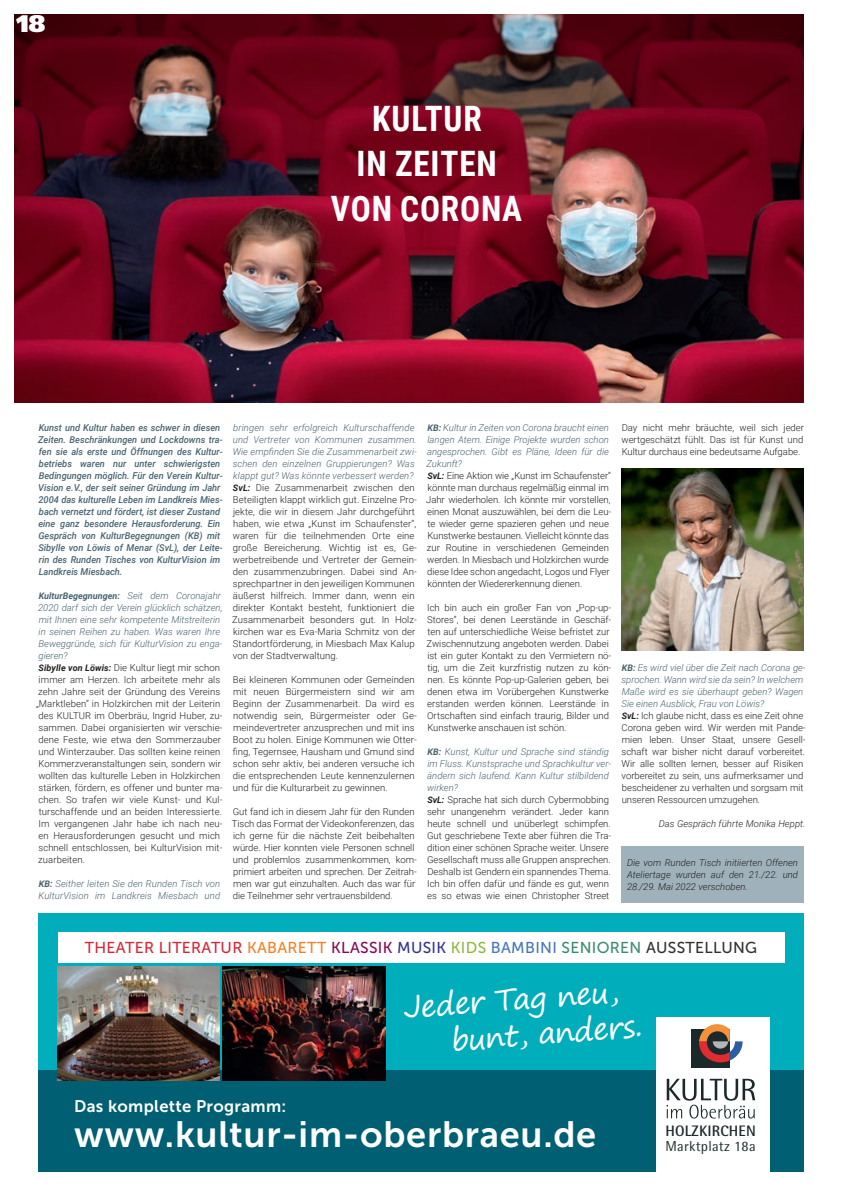
<style>
.page{position:relative;width:842px;height:1191px;background:#fff}
.page>*{position:absolute;margin:0;border:0;box-sizing:border-box;transform-origin:0 0}
.t1{font:36.4px "Museo Sans 700";letter-spacing:.02em;color:#fff}
.t2{font:700 35px/44.5px "Roboto Condensed";letter-spacing:.025em;color:#fff;text-align:center;scale:.95 1}
.t3{font:30.4px/36.2px "Segoe Print";color:#fff}
.t4{font:900 24px "Frutiger";color:#fff}
.t5{font:16.7px "Museo Sans 700";letter-spacing:.02em;color:#fff}
.t6{font:15.7px "Museo Sans 500";letter-spacing:.02em;color:#d42738}
.t7{font:700 15.2px "Agfa Rotis Semisans";letter-spacing:.01em;color:#1b292a}
.t8{font:14.5px "Agfa Rotis Semisans";letter-spacing:.015em;color:#1b292a}
.t9{font:300 9.5px/12px "Roboto";color:#231f20}
.t10{font:italic 500 9.5px/12px "Roboto";color:#486370}
.t11{font:italic 300 9.5px/12px "Roboto";color:#231f20;text-align:justify}
.t12{font:italic 300 9.5px/12px "Roboto";letter-spacing:.01em;color:#486370}
.t13{font:italic 700 9px "Roboto";color:#486370}
.s1{font-weight:300;font-size:9.5px}
.s2{font-style:italic;color:#486370}
.s3{font-weight:700;font-style:italic;font-size:9px}
.s4{font-weight:700;font-size:9px}
.s5{font-weight:700;font-style:italic;font-size:9px;color:#486370}
.s6{color:#f48026}
.s7{color:#870751}
.s8{color:#333393}
.s9{color:#8cb93e}
.s10{color:#4477bc}
.s11{color:#378d6e}
.s12{color:#312f30}
</style>
<div class="page">
<img style="left:14px;top:14px;width:790px;height:389px">
<img style="left:621px;top:468px;width:183px;height:183px">
<div style="left:621px;top:846px;width:183px;height:56px;background:#9fb2bc"></div>
<div style="left:38px;top:913px;width:766px;height:255px;background:#00adbb"></div>
<div style="left:38px;top:1070px;width:766px;height:101px;background:#005f72"></div>
<div style="left:656px;top:1016px;width:113px;height:155px;background:#fff"></div>
<svg style="left:667px;top:1078px;width:88px;height:40px"></svg>
<div style="left:692px;top:1029px;width:38px;height:38px;background:#1b292a"></div>
<svg style="left:699px;top:1024px;width:44px;height:39px"></svg>
<img style="left:57px;top:966px;width:163px;height:114px">
<img style="left:223px;top:966px;width:162px;height:114px">
<div style="left:58px;top:932px;width:726px;height:30px;background:#fff"></div>
<h3 class="t4" style="left:16px;top:9px;width:30px">18</h3>
<h2 class="t2" style="left:331px;top:95px;width:203px">KULTUR<br>IN ZEITEN<br>VON CORONA</h2>
<p class="t10" style="left:38px;top:421px;width:186px">Kunst und Kultur haben es schwer in diesen Zeiten. Beschränkungen und Lockdowns tra&shy;fen sie als erste und Öffnungen des Kultur&shy;betriebs waren nur unter schwierigsten Bedingungen möglich. Für den Verein Kultur-Vision e.V., der seit seiner Gründung im Jahr 2004 das kulturelle Leben im Landkreis Mies&shy;bach vernetzt und fördert, ist dieser Zustand eine ganz besondere Herausforderung. Ein Gespräch von KulturBegegnungen (KB) mit Sibylle von Löwis of Menar (SvL), der Leite&shy;rin des Runden Tisches von KulturVision im Landkreis Miesbach.</p>
<p class="t13" style="left:39px;top:589px;width:184px">KulturBegegnungen: <span class="s1">Seit dem Coronajahr</span></p>
<p class="t9" style="left:36px;top:601px;width:188px"><span class="s2">2020 darf sich der Verein glücklich schätzen, mit Ihnen eine sehr kompetente Mitstreiterin in seinen Reihen zu haben. Was waren Ihre Beweggründe, sich für KulturVision zu enga&shy;gieren?<br></span><span class="s3">Sibylle von Löwis:</span> Die Kultur liegt mir schon immer am Herzen. Ich arbeitete mehr als zehn Jahre seit der Gründung des Vereins „Marktleben“ in Holzkirchen mit der Leiterin des KULTUR im Oberbräu, Ingrid Huber, zu&shy;sammen. Dabei organisierten wir verschie&shy;dene Feste, wie etwa den Sommerzauber und Winterzauber. Das sollten keine reinen Kommerzveranstaltungen sein, sondern wir wollten das kulturelle Leben in Holzkirchen stärken, fördern, es offener und bunter ma&shy;chen. So trafen wir viele Kunst- und Kul&shy;turschaffende und an beiden Interessierte.<br>Im vergangenen Jahr habe ich nach neu&shy;en Herausforderungen gesucht und mich schnell entschlossen, bei KulturVision mit&shy;zuarbeiten.</p>
<p class="t12" style="left:39px;top:877px;width:183px"><span class="s4">KB:</span> Seither leiten Sie den Runden Tisch von<br>KulturVision im Landkreis Miesbach und</p>
<p class="t9" style="left:232px;top:421px;width:186px"><span class="s2">bringen sehr erfolgreich Kulturschaffende und Vertreter von Kommunen zusammen.<br>Wie empfinden Sie die Zusammenarbeit zwi&shy;schen den einzelnen Gruppierungen? Was klappt gut? Was könnte verbessert werden?<br></span><span class="s3">SvL:</span> Die Zusammenarbeit zwischen den Beteiligten klappt wirklich gut. Einzelne Pro&shy;jekte, die wir in diesem Jahr durchgeführt haben, wie etwa „Kunst im Schaufenster“, waren für die teilnehmenden Orte eine große Bereicherung. Wichtig ist es, Ge&shy;werbetreibende und Vertreter der Gemein&shy;den zusammenzubringen. Dabei sind An&shy;sprechpartner in den jeweiligen Kommunen äußerst hilfreich. Immer dann, wenn ein direkter Kontakt besteht, funktioniert die Zusammenarbeit besonders gut. In Holz&shy;kirchen war es Eva-Maria Schmitz von der Standortförderung, in Miesbach Max Kalup von der Stadtverwaltung.</p>
<p class="t9" style="left:233px;top:673px;width:186px">Bei kleineren Kommunen oder Gemeinden mit neuen Bürgermeistern sind wir am Beginn der Zusammenarbeit. Da wird es notwendig sein, Bürgermeister oder Ge&shy;meindevertreter anzusprechen und mit ins Boot zu holen. Einige Kommunen wie Otter&shy;fing, Tegernsee, Hausham und Gmund sind schon sehr aktiv, bei anderen versuche ich die entsprechenden Leute kennenzulernen und für die Kulturarbeit zu gewinnen.</p>
<p class="t9" style="left:232px;top:805px;width:187px">Gut fand ich in diesem Jahr für den Runden Tisch das Format der Videokonferenzen, das ich gerne für die nächste Zeit beibehalten würde. Hier konnten viele Personen schnell und problemlos zusammenkommen, kom&shy;primiert arbeiten und sprechen. Der Zeitrah&shy;men war gut einzuhalten. Auch das war für die Teilnehmer sehr vertrauensbildend.</p>
<p class="t9" style="left:426px;top:421px;width:187px"><span class="s5">KB:</span> <span class="s2">Kultur in Zeiten von Corona braucht einen langen Atem. Einige Projekte wurden schon angesprochen. Gibt es Pläne, Ideen für die Zukunft?<br></span><span class="s3">SvL:</span> Eine Aktion wie „Kunst im Schaufenster“ könnte man durchaus regelmäßig einmal im Jahr wiederholen. Ich könnte mir vorstellen, einen Monat auszuwählen, bei dem die Leu&shy;te wieder gerne spazieren gehen und neue Kunstwerke bestaunen. Vielleicht könnte das zur Routine in verschiedenen Gemeinden werden. In Miesbach und Holzkirchen wurde diese Idee schon angedacht, Logos und Flyer könnten der Wiedererkennung dienen.</p>
<p class="t9" style="left:426px;top:601px;width:186px">Ich bin auch ein großer Fan von „Pop-up-Stores“, bei denen Leerstände in Geschäf&shy;ten auf unterschiedliche Weise befristet zur Zwischennutzung angeboten werden. Dabei ist ein guter Kontakt zu den Vermietern nö&shy;tig, um die Zeit kurzfristig nutzen zu kön&shy;nen. Es könnte Pop-up-Galerien geben, bei denen etwa im Vorübergehen Kunstwerke erstanden werden können. Leerstände in Ortschaften sind einfach traurig, Bilder und Kunstwerke anschauen ist schön.</p>
<p class="t9" style="left:427px;top:745px;width:186px"><span class="s5">KB:</span> <span class="s2">Kunst, Kultur und Sprache sind ständig im Fluss. Kunstsprache und Sprachkultur ver&shy;ändern sich laufend. Kann Kultur stilbildend wirken?<br></span><span class="s3">SvL:</span> Sprache hat sich durch Cybermobbing sehr unangenehm verändert. Jeder kann heute schnell und unüberlegt schimpfen.<br>Gut geschriebene Texte aber führen die Tra&shy;dition einer schönen Sprache weiter. Unsere Gesellschaft muss alle Gruppen ansprechen.<br>Deshalb ist Gendern ein spannendes Thema.<br>Ich bin offen dafür und fände es gut, wenn es so etwas wie einen Christopher Street</p>
<p class="t9" style="left:621px;top:421px;width:184px;text-align:justify">Day nicht mehr bräuchte, weil sich jeder wertgeschätzt fühlt. Das ist für Kunst und Kultur durchaus eine bedeutsame Aufgabe.</p>
<p class="t9" style="left:621px;top:661px;width:186px"><span class="s5">KB:</span> <span class="s2">Es wird viel über die Zeit nach Corona ge&shy;sprochen. Wann wird sie da sein? In welchem Maße wird es sie überhaupt geben? Wagen Sie einen Ausblick, Frau von Löwis?<br></span><span class="s3">SvL:</span> Ich glaube nicht, dass es eine Zeit ohne Corona geben wird. Wir werden mit Pande&shy;mien leben. Unser Staat, unsere Gesell&shy;schaft war bisher nicht darauf vorbereitet.<br>Wir alle sollten lernen, besser auf Risiken vorbereitet zu sein, uns aufmerksamer und bescheidener zu verhalten und sorgsam mit unseren Ressourcen umzugehen.</p>
<p class="t11" style="left:659px;top:817px;width:148px">Das Gespräch führte Monika Heppt.</p>
<p class="t11" style="left:627px;top:856px;width:173px">Die vom Runden Tisch initiierten Offenen Ateliertage wurden auf den 21./22. und 28./29. Mai 2022 verschoben.</p>
<h3 class="t6" style="left:85px;top:939px;width:674px">THEATER LITERATUR <span class="s6">KABARETT</span> <span class="s7">KLASSIK</span> <span class="s8">MUSIK</span> <span class="s9">KIDS</span> <span class="s10">BAMBINI</span> <span class="s11">SENIOREN</span> <span class="s12">AUSSTELLUNG</span></h3>
<h3 class="t3" style="left:447px;top:985px;width:193px;text-indent:-45px;rotate:-4deg">Jeder Tag neu, bunt, anders.</h3>
<h3 class="t5" style="left:74px;top:1097px;width:214px">Das komplette Programm:</h3>
<h1 class="t1" style="left:74px;top:1114px;width:524px">www.kultur-im-oberbraeu.de</h1>
<h3 class="t7" style="left:665px;top:1121px;width:92px">HOLZKIRCHEN</h3>
<h3 class="t8" style="left:665px;top:1137px;width:92px">Marktplatz 18a</h3>
</div>
